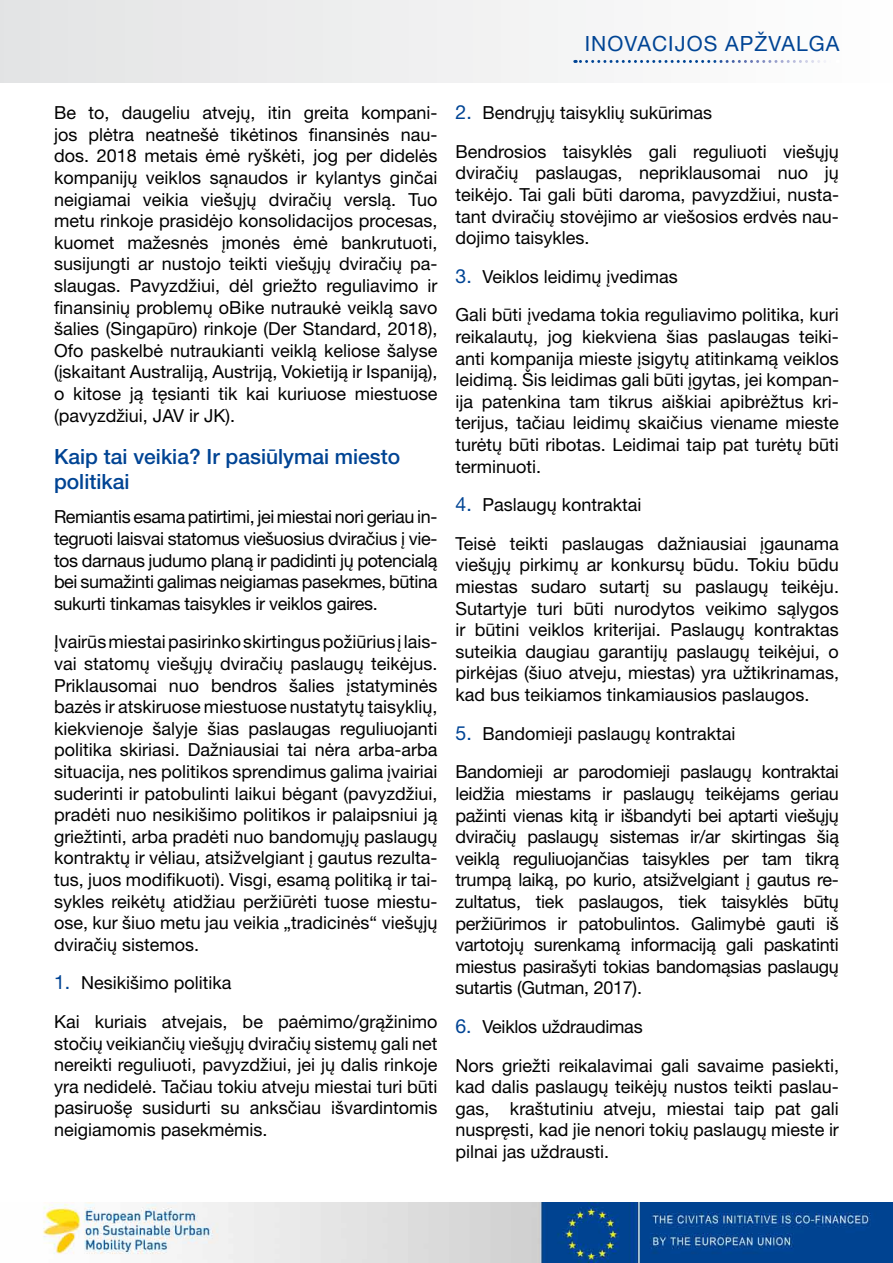
<style>
.page{position:relative;width:893px;height:1263px;background:#fff}
.page>*{position:absolute;margin:0;border:0;box-sizing:border-box;transform-origin:0 0}
.t1{font:500 21px/25.2px "Helvetica Neue LT Pro";color:#004494}
.t2{font:21px "Helvetica Neue LT Pro";letter-spacing:.05em;color:#004494}
.t3{font:18px/21.6px "Helvetica Neue LT Pro";color:#000;text-align:justify}
.s1{font-size:19.5px;color:#004494}
</style>
<div class="page">
<img style="left:43px;top:1203px;width:850px;height:60px">
<div style="left:0;top:0;width:893px;height:82px;background:linear-gradient(to right,#e3e3e4,#fefefe)"></div>
<svg style="left:575px;top:60px;width:256px;height:3px"></svg>
<p class="t2" style="left:585px;top:31px;width:256px">Inovaci jos apžvalga</p>
<p class="t3" style="left:54px;top:102px;width:385px">Be to, daugeliu atvejų, itin greita kompani&shy;jos plėtra neatnešė tikėtinos finansinės nau&shy;dos. 2018 metais ėmė ryškėti, jog per didelės kompanijų veiklos sąnaudos ir kylantys ginčai neigiamai veikia viešųjų dviračių verslą. Tuo metu rinkoje prasidėjo konsolidacijos procesas, kuomet mažesnės įmonės ėmė bankrutuoti, susijungti ar nustojo teikti viešųjų dviračių pa&shy;slaugas. Pavyzdžiui, dėl griežto reguliavimo ir finansinių problemų oBike nutraukė veiklą savo šalies (Singapūro) rinkoje (Der Standard, 2018), Ofo paskelbė nutraukianti veiklą keliose šalyse (įskaitant Australiją, Austriją, Vokietiją ir Ispaniją), o kitose ją tęsianti tik kai kuriuose miestuose (pavyzdžiui, JAV</p>
<p class="t3" style="left:189px;top:404px;width:48px">ir JK).</p>
<p class="t1" style="left:54px;top:443px;width:348px">Kaip tai veikia? Ir pasiūlymai miesto politikai</p>
<p class="t3" style="left:54px;top:506px;width:385px">Remiantis esama patirtimi, jei miestai nori geriau in&shy;tegruoti laisvai statomus viešuosius dviračius į vie&shy;tos darnaus judumo planą ir padidinti jų potencialą bei sumažinti galimas neigiamas pasekmes, būtina sukurti tinkamas taisykles ir veiklos gaires.</p>
<p class="t3" style="left:54px;top:631px;width:385px">Įvairūs miestai pasirinko skirtingus požiūrius į lais&shy;vai statomų viešųjų dviračių paslaugų teikėjus.<br>Priklausomai nuo bendros šalies įstatyminės bazės ir atskiruose miestuose nustatytų taisyklių, kiekvienoje šalyje šias paslaugas reguliuojanti politika skiriasi. Dažniausiai tai nėra arba-arba situacija, nes politikos sprendimus galima įvairiai suderinti ir patobulinti laikui bėgant (pavyzdžiui, pradėti nuo nesikišimo politikos ir palaipsniui ją griežtinti, arba pradėti nuo bandomųjų paslaugų kontraktų ir vėliau, atsižvelgiant į gautus rezulta&shy;tus, juos modifikuoti). Visgi, esamą politiką ir tai&shy;sykles reikėtų atidžiau peržiūrėti tuose miestu&shy;ose, kur šiuo metu jau veikia „tradicinės“ viešųjų dviračių sistemos.</p>
<p class="t3" style="left:54px;top:963px;width:385px;line-height:38.5px"><span class="s1">1.</span> Nesikišimo politika<br>Kai kuriais atvejais, be paėmimo/grąžinimo</p>
<p class="t3" style="left:54px;top:1032px;width:385px">stočių veikiančių viešųjų dviračių sistemų gali net nereikti reguliuoti, pavyzdžiui, jei jų dalis rinkoje yra nedidelė. Tačiau tokiu atveju miestai turi būti pasiruošę susidurti su anksčiau išvardintomis neigiamomis pasekmėmis.</p>
<p class="t3" style="left:455px;top:93px;width:385px;line-height:38.5px"><span class="s1">2.</span> Bendrųjų taisyklių sukūrimas<br>Bendrosios taisyklės gali reguliuoti viešųjų</p>
<p class="t3" style="left:455px;top:162px;width:385px">dviračių paslaugas, nepriklausomai nuo jų teikėjo. Tai gali būti daroma, pavyzdžiui, nusta&shy;tant dviračių stovėjimo ar viešosios erdvės nau&shy;dojimo taisykles.</p>
<p class="t3" style="left:455px;top:257px;width:385px;line-height:38.5px"><span class="s1">3.</span> Veiklos leidimų įvedimas<br>Gali būti įvedama tokia reguliavimo politika, kuri</p>
<p class="t3" style="left:455px;top:326px;width:385px">reikalautų, jog kiekviena šias paslaugas teiki&shy;anti kompanija mieste įsigytų atitinkamą veiklos leidimą. Šis leidimas gali būti įgytas, jei kompan&shy;ija patenkina tam tikrus aiškiai apibrėžtus kri&shy;terijus, tačiau leidimų skaičius viename mieste turėtų būti ribotas. Leidimai taip pat turėtų būti terminuoti.</p>
<p class="t3" style="left:455px;top:485px;width:385px;line-height:38.5px"><span class="s1">4.</span> Paslaugų kontraktai<br>Teisė teikti paslaugas dažniausiai įgaunama</p>
<p class="t3" style="left:455px;top:554px;width:385px">viešųjų pirkimų ar konkursų būdu. Tokiu būdu miestas sudaro sutartį su paslaugų teikėju.<br>Sutartyje turi būti nurodytos veikimo sąlygos ir būtini veiklos kriterijai. Paslaugų kontraktas suteikia daugiau garantijų paslaugų teikėjui, o pirkėjas (šiuo atveju, miestas) yra užtikrinamas, kad bus teikiamos tinkamiausios paslaugos.</p>
<p class="t3" style="left:455px;top:714px;width:385px;line-height:38.5px"><span class="s1">5.</span> Bandomieji paslaugų kontraktai<br>Bandomieji ar parodomieji paslaugų kontraktai</p>
<p class="t3" style="left:455px;top:782px;width:385px">leidžia miestams ir paslaugų teikėjams geriau pažinti vienas kitą ir išbandyti bei aptarti viešųjų dviračių paslaugų sistemas ir/ar skirtingas šią veiklą reguliuojančias taisykles per tam tikrą trumpą laiką, po kurio, atsižvelgiant į gautus re&shy;zultatus, tiek paslaugos, tiek taisyklės būtų peržiūrimos ir patobulintos. Galimybė gauti iš vartotojų surenkamą informaciją gali paskatinti miestus pasirašyti tokias bandomąsias paslaugų sutartis (Gutman, 2017).</p>
<p class="t3" style="left:455px;top:1007px;width:385px;line-height:38.5px"><span class="s1">6.</span> Veiklos uždraudimas<br>Nors griežti reikalavimai gali savaime pasiekti,</p>
<p class="t3" style="left:455px;top:1076px;width:385px">kad dalis paslaugų teikėjų nustos teikti paslau&shy;gas, kraštutiniu atveju, miestai taip pat gali nuspręsti, kad jie nenori tokių paslaugų mieste ir pilnai jas uždrausti.</p>
</div>
